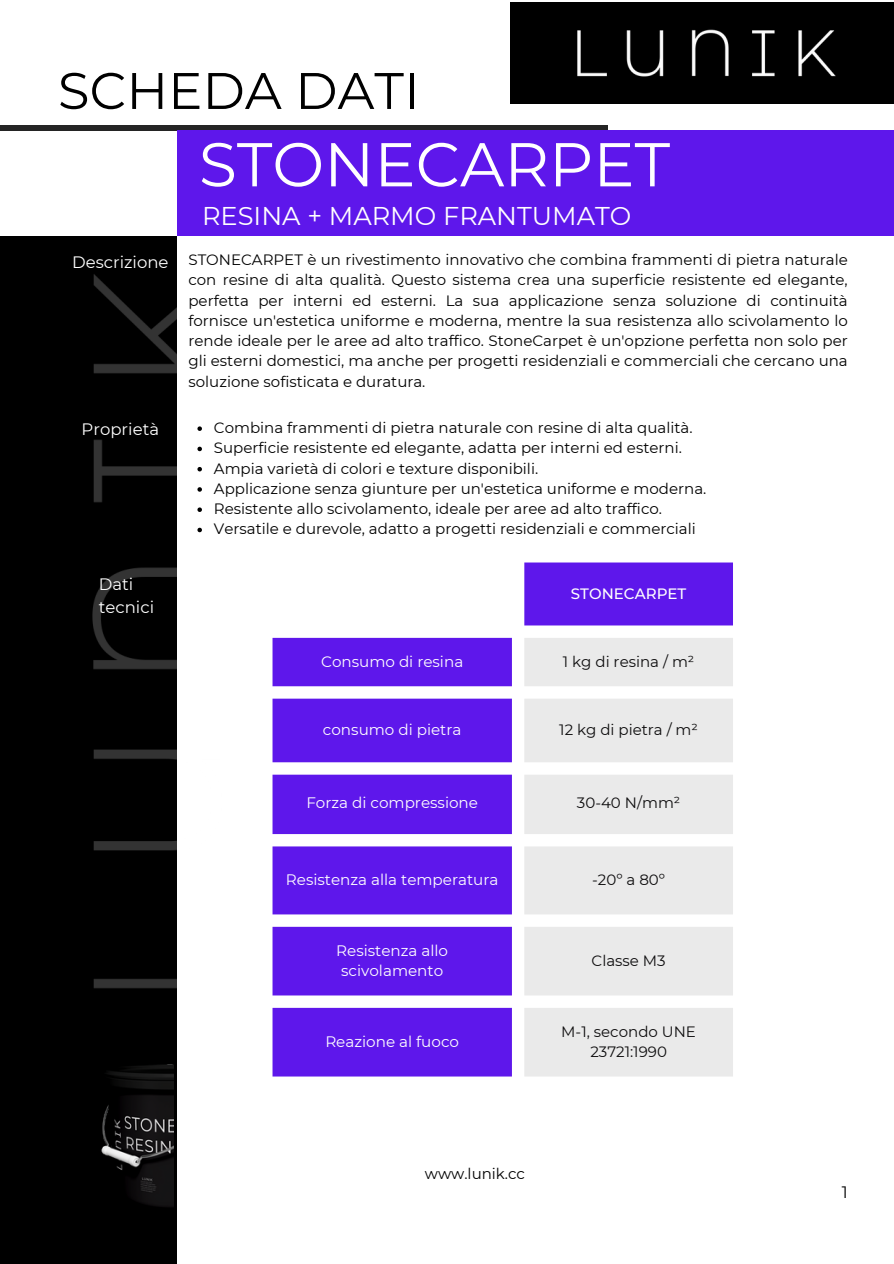
<style>
.page{position:relative;width:894px;height:1264px;background:#fff}
.page>*{position:absolute;margin:0;border:0;box-sizing:border-box;transform-origin:0 0}
.t1{font:61.65px "Montserrat";color:#fff}
.t2{font:51.3px "Montserrat";color:#000}
.t3{font:25.65px "Montserrat";color:#fff}
.t4{font:16.5px "Montserrat";color:#fff}
.t5{font:16.5px "Montserrat";color:#000}
.t6{font:15.15px/20.2px "Montserrat";color:#fff;text-align:center}
.t7{font:15px/20.2px "Montserrat";color:#000;text-align:justify}
.t8{font:15px/20.2px "Montserrat";color:#0e0d0e;text-align:center}
.t9{font:500 15px "Montserrat";color:#fff}
</style>
<div class="page">
<div style="left:0;top:236px;width:177px;height:1027px;background:#000"></div>
<img style="left:92px;top:274px;width:335px;height:816px">
<div style="left:0;top:125px;width:607px;height:5px;background:#242424"></div>
<div style="left:177px;top:130px;width:716px;height:106px;background:#5e17eb"></div>
<svg style="left:272px;top:562px;width:460px;height:514px;fill:#5e17eb"></svg>
<svg style="left:524px;top:638px;width:208px;height:438px;fill:#eaeaea"></svg>
<svg style="left:197px;top:426px;width:5px;height:5px"></svg>
<svg style="left:197px;top:446px;width:5px;height:5px"></svg>
<svg style="left:197px;top:467px;width:5px;height:4px"></svg>
<svg style="left:197px;top:487px;width:5px;height:4px"></svg>
<svg style="left:197px;top:507px;width:5px;height:5px"></svg>
<svg style="left:197px;top:527px;width:5px;height:5px"></svg>
<img style="left:92px;top:1062px;width:81px;height:145px">
<div style="left:509px;top:2px;width:384px;height:101px;background:#000"></div>
<img style="left:543px;top:29px;width:325px;height:101px">
<p class="t2" style="left:58px;top:59px;width:363px">SCHEDA DATI</p>
<p class="t4" style="left:72px;top:252px;width:98px">Descrizione</p>
<p class="t4" style="left:82px;top:419px;width:79px">Proprietà</p>
<p class="t4" style="left:99px;top:574px;width:36px">Dati</p>
<h2 class="t4" style="left:99px;top:596px;width:57px">tecnici</h2>
<p class="t1" style="left:199px;top:127px;width:472px">STONECARPET</p>
<p class="t3" style="left:202px;top:200px;width:430px">RESINA + MARMO FRANTUMATO</p>
<p class="t7" style="left:188px;top:249px;width:660px">STONECARPET è un rivestimento innovativo che combina frammenti di pietra naturale con resine di alta qualità. Questo sistema crea una superficie resistente ed elegante, perfetta per interni ed esterni. La sua applicazione senza soluzione di continuità fornisce un'estetica uniforme e moderna, mentre la sua resistenza allo scivolamento lo rende ideale per le aree ad alto traffico. StoneCarpet è un'opzione perfetta non solo per gli esterni domestici, ma anche per progetti residenziali e commerciali che cercano una soluzione sofisticata e duratura.</p>
<p class="t7" style="left:214px;top:417px;width:480px">Combina frammenti di pietra naturale con resine di alta qualità.</p>
<p class="t7" style="left:214px;top:438px;width:469px">Superficie resistente ed elegante, adatta per interni ed esterni.</p>
<p class="t7" style="left:214px;top:458px;width:325px">Ampia varietà di colori e texture disponibili.</p>
<p class="t7" style="left:214px;top:478px;width:494px">Applicazione senza giunture per un'estetica uniforme e moderna.</p>
<p class="t7" style="left:214px;top:498px;width:449px">Resistente allo scivolamento, ideale per aree ad alto traffico.</p>
<p class="t7" style="left:214px;top:519px;width:483px">Versatile e durevole, adatto a progetti residenziali e commerciali</p>
<h1 class="t9" style="left:570px;top:584px;width:117px">STONECARPET</h1>
<h3 class="t6" style="left:321px;top:651px;width:144px">Consumo di resina</h3>
<p class="t8" style="left:562px;top:651px;width:133px">1 kg di resina / m²</p>
<p class="t6" style="left:323px;top:719px;width:140px">consumo di pietra</p>
<p class="t8" style="left:559px;top:719px;width:140px">12 kg di pietra / m²</p>
<p class="t6" style="left:306px;top:792px;width:173px">Forza di compressione</p>
<p class="t8" style="left:576px;top:793px;width:105px">30-40 N/mm²</p>
<p class="t6" style="left:286px;top:869px;width:214px">Resistenza alla temperatura</p>
<p class="t8" style="left:592px;top:869px;width:74px">-20º a 80º</p>
<p class="t6" style="left:336px;top:940px;width:113px">Resistenza allo scivolamento</p>
<p class="t8" style="left:591px;top:950px;width:76px">Classe M3</p>
<p class="t6" style="left:325px;top:1031px;width:135px">Reazione al fuoco</p>
<p class="t8" style="left:561px;top:1021px;width:136px">M-1, secondo UNE<br>23721:1990</p>
<p class="t7" style="left:425px;top:1163px;width:102px">www.lunik.cc</p>
<p class="t5" style="left:841px;top:1182px;width:7px">1</p>
</div>
